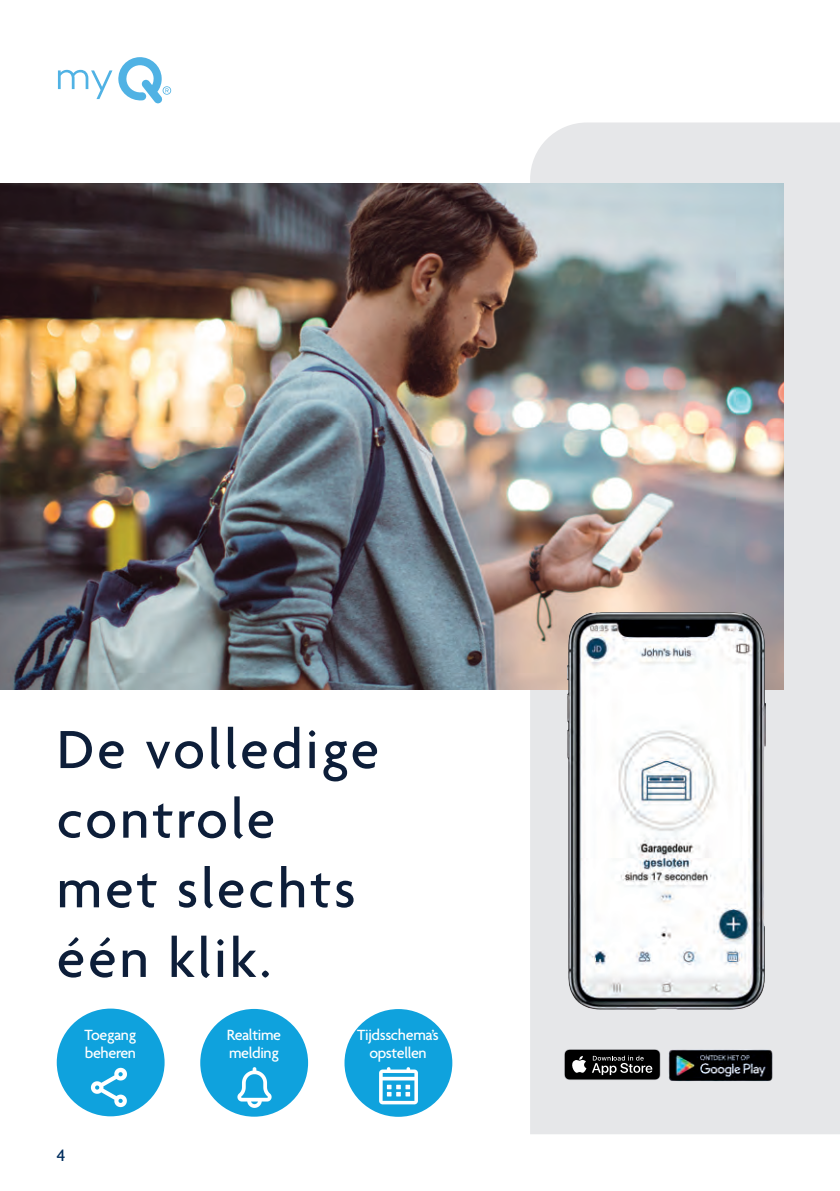
<style>
.page{position:relative;width:840px;height:1191px;background:#fff}
.page>*{position:absolute;margin:0;border:0;box-sizing:border-box;transform-origin:0 0}
.Produktname___Eurost{font:500 58px/69.6px "Agenda";letter-spacing:.05em;color:#0d1e39}
.t1{font:500 18px "Agenda";color:#002e5e}
.t2{font:500 16px/18px "Agenda";letter-spacing:-.02em;color:#fff}
</style>
<div class="page">
<div style="left:530px;top:122px;width:309px;height:1012px;background:#e6e7e9"></div>
<img style="left:0;top:184px;width:782px;height:505px">
<svg style="left:58px;top:57px;width:113px;height:46px"></svg>
<img style="left:567px;top:612px;width:198px;height:398px">
<div style="left:200px;top:1009px;width:108px;height:107px;background:#0fa2dd;border-radius:50%"></div>
<img style="left:237px;top:1067px;width:35px;height:41px">
<div style="left:344px;top:1009px;width:108px;height:107px;background:#0fa2dd;border-radius:50%"></div>
<img style="left:379px;top:1067px;width:39px;height:38px">
<div style="left:57px;top:1008px;width:107px;height:108px;background:#0fa2dd;border-radius:50%"></div>
<img style="left:90px;top:1067px;width:37px;height:41px">
<svg style="left:564px;top:1049px;width:96px;height:31px;background:#313131"></svg>
<img style="left:666px;top:1049px;width:106px;height:33px">
<p class="Produktname___Eurost" style="left:57px;top:718px;width:324px">De volledige controle met slechts één klik.</p>
<p class="t2" style="left:85px;top:1026px;width:53px">Toegang beheren</p>
<p class="t1" style="left:57px;top:1145px;width:10px">4</p>
<p class="t2" style="left:227px;top:1026px;width:56px">Realtime melding</p>
<p class="t2" style="left:357px;top:1026px;width:83px;text-align:center">Tijdsschema’s opstellen</p>
</div>
